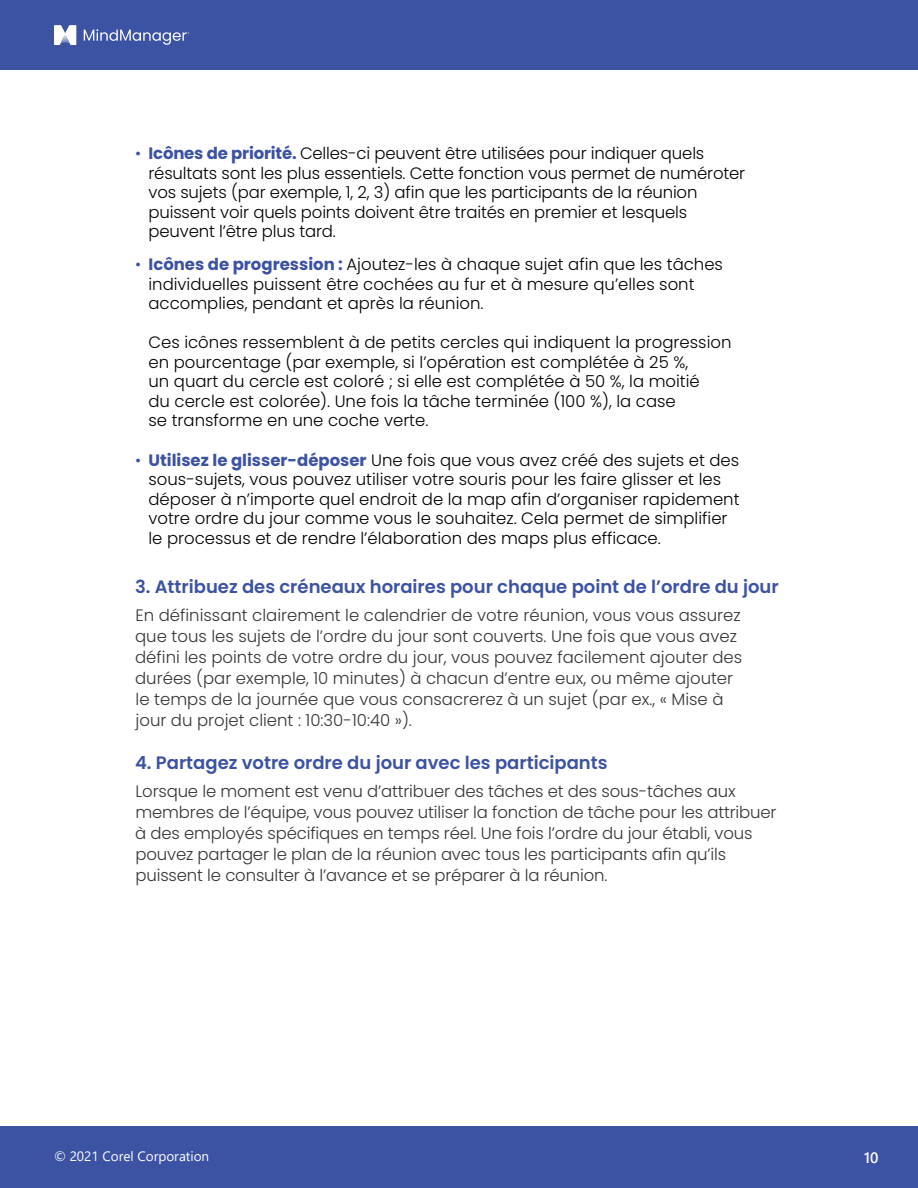
<style>
.page{position:relative;width:918px;height:1188px;background:#fff}
.page>*{position:absolute;margin:0;border:0;box-sizing:border-box;transform-origin:0 0}
.t1{font:600 18px "Poppins";color:#3c52a3}
.t2{font:300 16.5px/19.5px "Poppins";color:#000}
.body{font:300 16.5px/21px "Poppins";color:#353535}
.t3{font:600 15px "Segoe UI";color:#fff}
.t4{font:13.5px "Segoe UI";color:#fff}
.s1{color:#3c52a3}
.s2{font-weight:700;color:#3c52a3}
</style>
<div class="page">
<div style="left:0;top:1126px;width:918px;height:62px;background:#3c52a3"></div>
<div style="left:0;top:0;width:918px;height:70px;background:#3c52a3"></div>
<svg style="left:54px;top:25px;width:22px;height:20px"></svg>
<svg style="left:84px;top:29px;width:105px;height:16px"></svg>
<p class="t2" style="left:148px;top:144px;width:598px;text-indent:-14px"><span class="s1">•</span> <span class="s2">Icônes de priorité.</span> Celles-ci peuvent être utilisées pour indiquer quels résultats sont les plus essentiels. Cette fonction vous permet de numéroter vos sujets (par exemple, 1, 2, 3) afin que les participants de la réunion puissent voir quels points doivent être traités en premier et lesquels peuvent l’être plus tard.</p>
<p class="t2" style="left:148px;top:255px;width:576px;text-indent:-14px"><span class="s1">•</span> <span class="s2">Icônes de progression :</span> Ajoutez-les à chaque sujet afin que les tâches individuelles puissent être cochées au fur et à mesure qu’elles sont accomplies, pendant et après la réunion.</p>
<p class="t2" style="left:148px;top:333px;width:585px">Ces icônes ressemblent à de petits cercles qui indiquent la progression en pourcentage (par exemple, si l’opération est complétée à 25 %,<br>un quart du cercle est coloré ; si elle est complétée à 50 %, la moitié<br>du cercle est colorée). Une fois la tâche terminée (100 %), la case<br>se transforme en une coche verte.</p>
<p class="t2" style="left:148px;top:450px;width:593px;text-indent:-14px"><span class="s1">•</span> <span class="s2">Utilisez le glisser-déposer</span> Une fois que vous avez créé des sujets et des sous-sujets, vous pouvez utiliser votre souris pour les faire glisser et les déposer à n’importe quel endroit de la map afin d’organiser rapidement votre ordre du jour comme vous le souhaitez. Cela permet de simplifier le processus et de rendre l’élaboration des maps plus efficace.</p>
<h3 class="t1" style="left:135px;top:577px;width:645px">3. Attribuez des créneaux horaires pour chaque point de l’ordre du jour</h3>
<p class="body" style="left:135px;top:605px;width:609px">En définissant clairement le calendrier de votre réunion, vous vous assurez que tous les sujets de l’ordre du jour sont couverts. Une fois que vous avez défini les points de votre ordre du jour, vous pouvez facilement ajouter des durées (par exemple, 10 minutes) à chacun d’entre eux, ou même ajouter le temps de la journée que vous consacrerez à un sujet (par ex., « Mise à jour du projet client : 10:30-10:40 »).</p>
<h3 class="t1" style="left:135px;top:752px;width:474px">4. Partagez votre ordre du jour avec les participants</h3>
<p class="body" style="left:135px;top:780px;width:643px">Lorsque le moment est venu d’attribuer des tâches et des sous-tâches aux membres de l’équipe, vous pouvez utiliser la fonction de tâche pour les attribuer à des employés spécifiques en temps réel. Une fois l’ordre du jour établi, vous pouvez partager le plan de la réunion avec tous les participants afin qu’ils puissent le consulter à l’avance et se préparer à la réunion.</p>
<p class="t4" style="left:54px;top:1144px;width:157px">© 2021 Corel Corporation</p>
<p class="t3" style="left:864px;top:1144px;width:16px">10</p>
</div>
